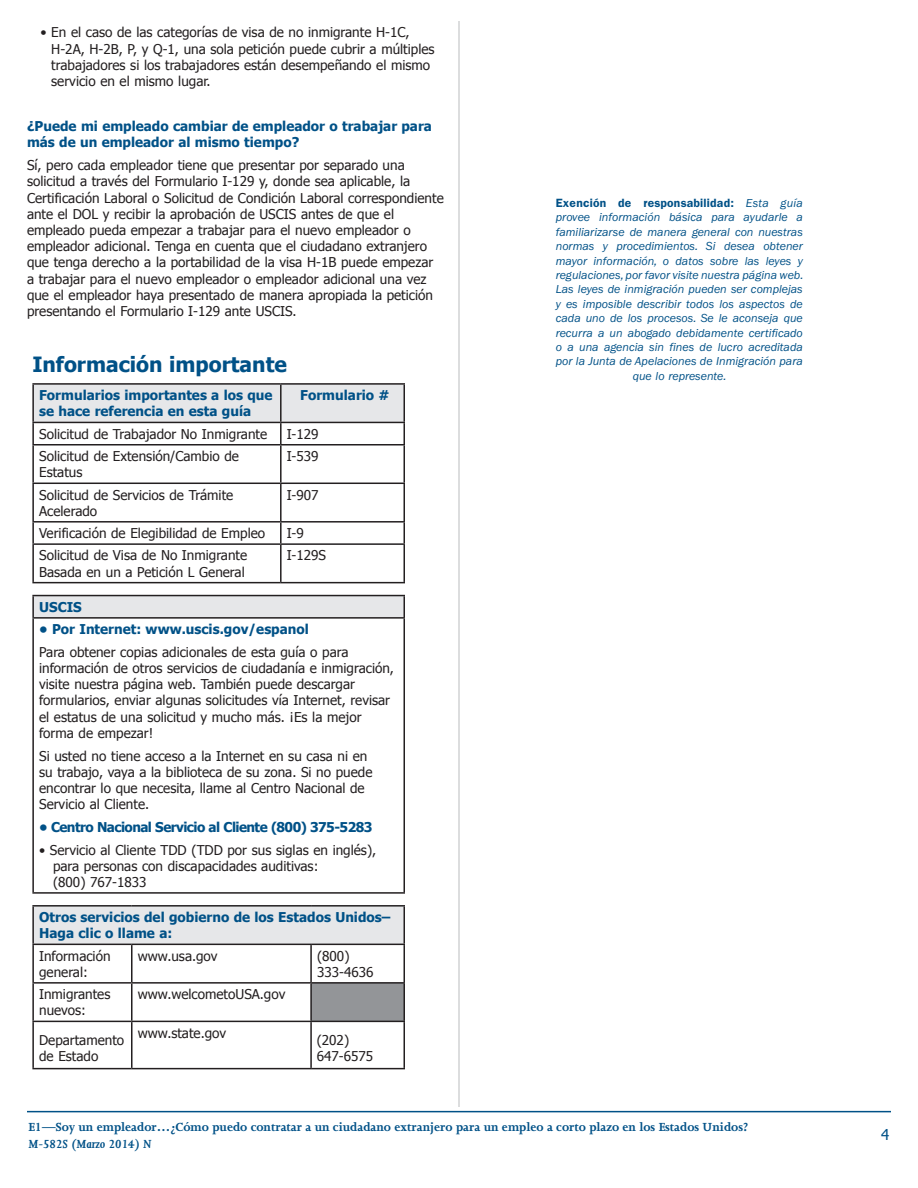
<style>
.page{position:relative;width:918px;height:1188px;background:#fff}
.page>*{position:absolute;margin:0;border:0;box-sizing:border-box;transform-origin:0 0}
.Page_Header{font:700 21px "Tahoma";color:#005187}
.t1{font:15px "Tahoma";color:#005187}
.Copy{font:13.5px/16.2px "Tahoma";color:#231f20}
.copy_with_bullets{font:13.5px/16.2px "Tahoma";color:#231f20}
.Copy-2{font:700 13.5px/16.2px "Tahoma";color:#005187}
.t2{font:700 13.5px "Joanna";color:#005187}
.copy_subhead{font:700 13.5px/16.2px "Tahoma";color:#005187}
.Copy-3{font:700 13.5px "Tahoma";letter-spacing:-.04em;color:#005187}
.t3{font:italic 700 13.5px "Joanna";color:#005187}
.Copy-4{font:italic 12px/14.4px "ITC Franklin Gothic Std";color:#005187;text-align:center}
.s1{font-weight:600;font-style:normal}
</style>
<div class="page">
<hr style="left:458px;top:21px;width:2px;height:1086px;background:#d1d2d4">
<hr style="left:27px;top:1111px;width:864px;height:1px;background:#005187">
<hr style="left:32px;top:423px;width:2px;height:21px;background:#231f20">
<svg style="left:33px;top:385px;width:372px;height:59px"></svg>
<hr style="left:32px;top:444px;width:249px;height:2px;background:#231f20">
<hr style="left:32px;top:446px;width:2px;height:37px;background:#231f20">
<hr style="left:281px;top:444px;width:124px;height:2px;background:#231f20">
<hr style="left:280px;top:446px;width:2px;height:37px;background:#231f20">
<hr style="left:404px;top:446px;width:1px;height:37px;background:#231f20">
<hr style="left:32px;top:483px;width:249px;height:1px;background:#231f20">
<hr style="left:32px;top:484px;width:2px;height:37px;background:#231f20">
<hr style="left:281px;top:483px;width:124px;height:1px;background:#231f20">
<hr style="left:280px;top:484px;width:2px;height:37px;background:#231f20">
<hr style="left:404px;top:484px;width:1px;height:37px;background:#231f20">
<hr style="left:32px;top:521px;width:249px;height:2px;background:#231f20">
<hr style="left:32px;top:523px;width:2px;height:20px;background:#231f20">
<hr style="left:281px;top:521px;width:124px;height:2px;background:#231f20">
<hr style="left:280px;top:523px;width:2px;height:20px;background:#231f20">
<svg style="left:404px;top:523px;width:1px;height:20px"></svg>
<hr style="left:32px;top:543px;width:249px;height:2px;background:#231f20">
<hr style="left:32px;top:545px;width:2px;height:37px;background:#231f20">
<hr style="left:281px;top:543px;width:124px;height:2px;background:#231f20">
<hr style="left:280px;top:545px;width:2px;height:37px;background:#231f20">
<hr style="left:404px;top:545px;width:1px;height:37px;background:#231f20">
<hr style="left:32px;top:582px;width:249px;height:1px;background:#231f20">
<hr style="left:281px;top:582px;width:124px;height:1px;background:#231f20">
<hr style="left:32px;top:385px;width:2px;height:37px;background:#231f20">
<hr style="left:280px;top:385px;width:2px;height:37px;background:#231f20">
<hr style="left:404px;top:385px;width:1px;height:37px;background:#231f20">
<hr style="left:32px;top:383px;width:249px;height:2px;background:#231f20">
<hr style="left:281px;top:383px;width:124px;height:2px;background:#231f20">
<hr style="left:32px;top:422px;width:249px;height:1px;background:#231f20">
<hr style="left:281px;top:422px;width:124px;height:1px;background:#231f20">
<div style="left:33px;top:596px;width:371px;height:22px;background:#e6e7e9"></div>
<hr style="left:32px;top:595px;width:373px;height:1px;background:#231f20">
<hr style="left:32px;top:596px;width:2px;height:21px;background:#231f20">
<svg style="left:404px;top:596px;width:1px;height:21px"></svg>
<hr style="left:32px;top:617px;width:373px;height:2px;background:#231f20">
<hr style="left:32px;top:619px;width:2px;height:273px;background:#231f20">
<hr style="left:404px;top:619px;width:1px;height:273px;background:#231f20">
<hr style="left:32px;top:892px;width:373px;height:2px;background:#231f20">
<div style="left:33px;top:906px;width:371px;height:38px;background:#e6e7e9"></div>
<div style="left:311px;top:983px;width:93px;height:38px;background:#939598"></div>
<hr style="left:32px;top:905px;width:100px;height:2px;background:#231f20">
<hr style="left:32px;top:907px;width:2px;height:37px;background:#231f20">
<hr style="left:132px;top:905px;width:179px;height:2px;background:#231f20">
<hr style="left:311px;top:905px;width:94px;height:2px;background:#231f20">
<hr style="left:404px;top:907px;width:1px;height:37px;background:#231f20">
<hr style="left:32px;top:944px;width:100px;height:1px;background:#231f20">
<hr style="left:32px;top:945px;width:2px;height:37px;background:#231f20">
<hr style="left:132px;top:944px;width:179px;height:1px;background:#231f20">
<hr style="left:131px;top:945px;width:2px;height:37px;background:#231f20">
<hr style="left:311px;top:944px;width:94px;height:1px;background:#231f20">
<hr style="left:310px;top:945px;width:2px;height:37px;background:#231f20">
<hr style="left:404px;top:945px;width:1px;height:37px;background:#231f20">
<hr style="left:32px;top:982px;width:100px;height:2px;background:#231f20">
<hr style="left:32px;top:984px;width:2px;height:37px;background:#231f20">
<hr style="left:132px;top:982px;width:179px;height:2px;background:#231f20">
<hr style="left:131px;top:984px;width:2px;height:37px;background:#231f20">
<hr style="left:311px;top:982px;width:94px;height:2px;background:#231f20">
<hr style="left:310px;top:984px;width:2px;height:37px;background:#231f20">
<hr style="left:404px;top:984px;width:1px;height:37px;background:#231f20">
<hr style="left:32px;top:1021px;width:100px;height:1px;background:#231f20">
<hr style="left:32px;top:1022px;width:2px;height:46px;background:#231f20">
<hr style="left:132px;top:1021px;width:179px;height:1px;background:#231f20">
<hr style="left:131px;top:1022px;width:2px;height:46px;background:#231f20">
<hr style="left:311px;top:1021px;width:94px;height:1px;background:#231f20">
<hr style="left:310px;top:1022px;width:2px;height:46px;background:#231f20">
<hr style="left:404px;top:1022px;width:1px;height:46px;background:#231f20">
<hr style="left:32px;top:1068px;width:100px;height:1px;background:#231f20">
<hr style="left:132px;top:1068px;width:179px;height:1px;background:#231f20">
<hr style="left:311px;top:1068px;width:94px;height:1px;background:#231f20">
<p class="copy_with_bullets" style="left:51px;top:24px;width:385px;text-indent:-11px">• En el caso de las categorías de visa de no inmigrante H-1C, H-2A, H-2B, P, y Q-1, una sola petición puede cubrir a múltiples trabajadores si los trabajadores están desempeñando el mismo servicio en el mismo lugar.</p>
<p class="copy_subhead" style="left:27px;top:117px;width:407px">¿Puede mi empleado cambiar de empleador o trabajar para más de un empleador al mismo tiempo?</p>
<p class="Copy" style="left:27px;top:156px;width:418px">Sí, pero cada empleador tiene que presentar por separado una solicitud a través del Formulario I-129 y, donde sea aplicable, la Certificación Laboral o Solicitud de Condición Laboral correspondiente ante el DOL y recibir la aprobación de USCIS antes de que el empleado pueda empezar a trabajar para el nuevo empleador o empleador adicional. Tenga en cuenta que el ciudadano extranjero que tenga derecho a la portabilidad de la visa H-1B puede empezar<br>a trabajar para el nuevo empleador o empleador adicional una vez que el empleador haya presentado de manera apropiada la petición presentando el Formulario I-129 ante USCIS.</p>
<p class="Page_Header" style="left:32px;top:349px;width:256px">Información importante</p>
<p class="Copy-2" style="left:39px;top:386px;width:235px">Formularios importantes a los que se hace referencia en esta guía</p>
<p class="copy_subhead" style="left:300px;top:386px;width:91px">Formulario #</p>
<p class="Copy" style="left:39px;top:425px;width:230px">Solicitud de Trabajador No Inmigrante</p>
<p class="Copy" style="left:287px;top:425px;width:33px">I-129</p>
<p class="Copy" style="left:39px;top:447px;width:201px">Solicitud de Extensión/Cambio de<br>Estatus</p>
<p class="Copy" style="left:287px;top:447px;width:33px">I-539</p>
<p class="Copy" style="left:39px;top:486px;width:196px">Solicitud de Servicios de Trámite<br>Acelerado</p>
<p class="Copy" style="left:287px;top:486px;width:33px">I-907</p>
<p class="Copy" style="left:39px;top:524px;width:228px">Verificación de Elegibilidad de Empleo</p>
<p class="Copy" style="left:287px;top:524px;width:19px">I-9</p>
<p class="Copy" style="left:39px;top:547px;width:210px">Solicitud de Visa de No Inmigrante<br>Basada en un a Petición L General</p>
<p class="Copy" style="left:287px;top:547px;width:41px">I-129S</p>
<p class="Copy-2" style="left:39px;top:598px;width:44px">USCIS</p>
<p class="Copy-2" style="left:39px;top:620px;width:271px">• Por Internet: www.uscis.gov/espanol</p>
<p class="Copy" style="left:39px;top:643px;width:356px">Para obtener copias adicionales de esta guía o para información de otros servicios de ciudadanía e inmigración, visite nuestra página web. También puede descargar formularios, enviar algunas solicitudes vía Internet, revisar el estatus de una solicitud y mucho más. ¡Es la mejor forma de empezar!</p>
<p class="Copy" style="left:39px;top:747px;width:335px">Si usted no tiene acceso a la Internet en su casa ni en su trabajo, vaya a la biblioteca de su zona. Si no puede encontrar lo que necesita, llame al Centro Nacional de Servicio al Cliente.</p>
<p class="Copy-3" style="left:39px;top:817px;width:335px">• Centro Nacional Servicio al Cliente (800) 375-5283</p>
<p class="Copy" style="left:53px;top:841px;width:325px;text-indent:-14px">• Servicio al Cliente TDD (TDD por sus siglas en inglés), para personas con discapacidades auditivas:<br>(800) 767-1833</p>
<p class="Copy-2" style="left:39px;top:908px;width:353px">Otros servicios del gobierno de los Estados Unidos–<br>Haga clic o llame a:</p>
<p class="Copy" style="left:39px;top:947px;width:73px">Información general:</p>
<p class="Copy" style="left:138px;top:947px;width:81px">www.usa.gov</p>
<p class="Copy" style="left:317px;top:947px;width:58px">(800)<br>333-4636</p>
<p class="Copy" style="left:39px;top:985px;width:73px">Inmigrantes nuevos:</p>
<p class="Copy" style="left:138px;top:985px;width:149px">www.welcometoUSA.gov</p>
<p class="Copy" style="left:39px;top:1032px;width:87px">Departamento de Estado</p>
<p class="Copy" style="left:138px;top:1024px;width:90px">www.state.gov</p>
<p class="Copy" style="left:317px;top:1031px;width:58px">(202)<br>647-6575</p>
<p class="Copy-4" style="left:556px;top:196px;width:249px"><span class="s1">Exención de responsabilidad:</span> Esta guía provee información básica para ayudarle a familiarizarse de manera general con nuestras normas y procedimientos. Si desea obtener mayor información, o datos sobre las leyes y regulaciones, por favor visite nuestra página web.<br>Las leyes de inmigración pueden ser complejas y es imposible describir todos los aspectos de cada uno de los procesos. Se le aconseja que recurra a un abogado debidamente certificado o a una agencia sin fines de lucro acreditada por la Junta de Apelaciones de Inmigración para que lo represente.</p>
<p class="t2" style="left:28px;top:1120px;width:721px">E1—Soy un empleador…¿Cómo puedo contratar a un ciudadano extranjero para un empleo a corto plazo en los Estados Unidos?</p>
<p class="t3" style="left:28px;top:1136px;width:125px">M-582S (Marzo 2014) N</p>
<p class="t1" style="left:881px;top:1125px;width:10px">4</p>
</div>
